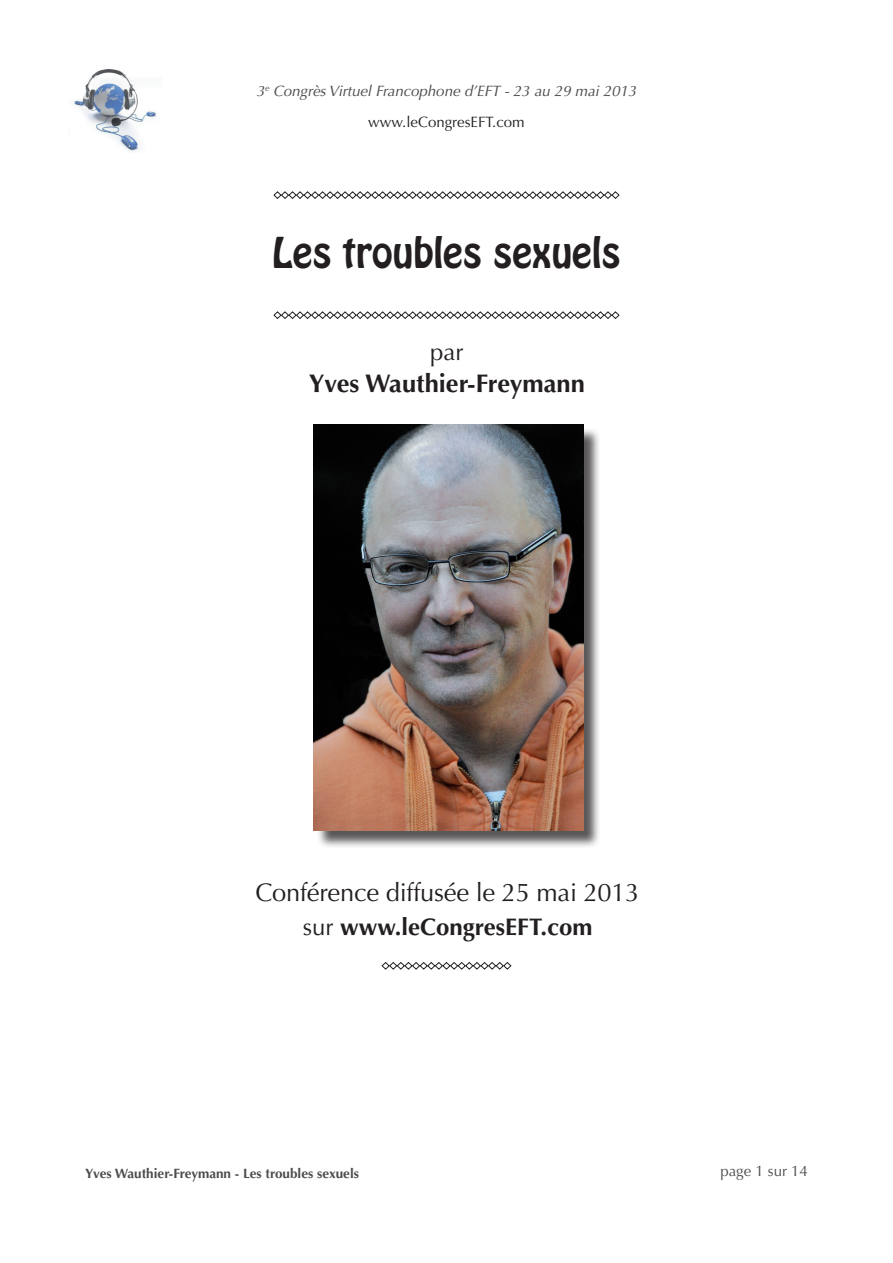
<style>
.page{position:relative;width:893px;height:1263px;background:#fff}
.page>*{position:absolute;margin:0;border:0;box-sizing:border-box;transform-origin:0 0}
.t1{font:37.5px "Hobo Std";color:#231f20}
.t2{font:25.5px "Optima";letter-spacing:-.01em;color:#231f20}
.t3{font:700 25.5px "Optima";color:#231f20}
.t4{font:700 24px "Optima";color:#231f20}
.t5{font:24px "Optima";color:#231f20}
.t6{font:italic 15px/31.5px "Optima";color:#4b4c4d;text-align:center}
.t7{font:15px "Optima";color:#4b4c4d}
.t8{font:700 13.5px "Optima";color:#4b4c4d}
.s1{font-style:normal;color:#231f20}
.s2{font-weight:400}
</style>
<div class="page">
<div style="left:316px;top:427px;width:285px;height:422px;background:#231f20;opacity:.75"></div>
<img style="left:314px;top:425px;width:269px;height:406px">
<img style="left:73px;top:69px;width:83px;height:82px">
<svg style="left:273px;top:191px;width:347px;height:8px"></svg>
<svg style="left:273px;top:311px;width:347px;height:8px"></svg>
<svg style="left:381px;top:962px;width:131px;height:8px"></svg>
<p class="t6" style="left:256px;top:75px;width:382px">3<sup>e</sup> Congrès Virtuel Francophone d’EFT - 23 au 29 mai 2013 <span class="s1">www.leCongresEFT.com</span></p>
<h1 class="t1" style="left:272px;top:227px;width:350px">Les troubles sexuels</h1>
<h3 class="t5" style="left:430px;top:338px;width:35px">par</h3>
<h2 class="t3" style="left:309px;top:368px;width:277px">Yves Wauthier-Freymann</h2>
<h2 class="t2" style="left:255px;top:877px;width:386px">Conférence diffusée le 25 mai 2013</h2>
<h3 class="t4" style="left:303px;top:913px;width:291px"><span class="s2">sur</span> www.leCongresEFT.com</h3>
<p class="t8" style="left:85px;top:1166px;width:275px">Yves Wauthier-Freymann - Les troubles sexuels</p>
<p class="t7" style="left:720px;top:1162px;width:89px">page 1 sur 14</p>
</div>
